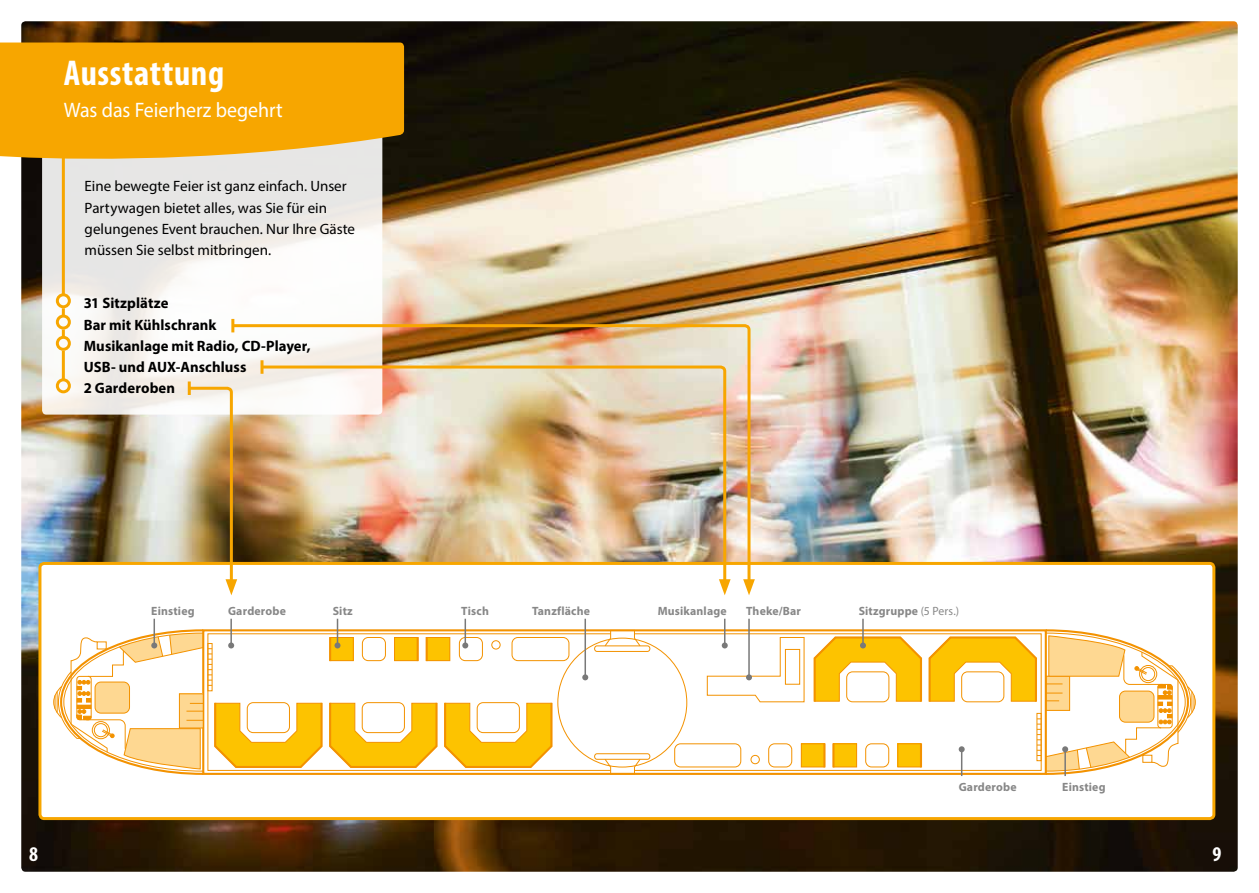
<style>
.page{position:relative;width:1259px;height:893px;background:#fff}
.page>*{position:absolute;margin:0;border:0;box-sizing:border-box;transform-origin:0 0}
.t1{font:700 condensed 36px "Myriad Pro";letter-spacing:.015em;color:#fff}
.t2{font:21px "Myriad Pro";color:#fff;scale:.95 1}
.t3{font:700 condensed 21px "Myriad Pro";color:#fff}
.t4{font:15px/21.3px "Myriad Pro";color:#000}
.t5{font:700 15px/21.3px "Myriad Pro";letter-spacing:.005em;color:#000}
.t6{font:700 12px "Myriad Pro";letter-spacing:.015em;color:#878787}
.s1{font-weight:400}
</style>
<div class="page">
<img style="left:21px;top:21px;width:1216px;height:851px">
<div style="left:40px;top:563px;width:1174px;height:256px;background:#fff;border-radius:4px"></div>
<svg style="left:604px;top:632px;width:37px;height:13px"></svg>
<div style="left:594px;top:645px;width:56px;height:7px;border:1px solid #f39200;border-radius:3px"></div>
<svg style="left:604px;top:760px;width:37px;height:12px"></svg>
<div style="left:594px;top:753px;width:56px;height:7px;border:1px solid #f39200;border-radius:3px"></div>
<div style="left:511px;top:637px;width:58px;height:24px;border:1px solid #f39200;border-radius:6px"></div>
<div style="left:768px;top:743px;width:24px;height:24px;border:1px solid #f39200;border-radius:6px"></div>
<div style="left:674px;top:743px;width:67px;height:24px;border:1px solid #f39200;border-radius:6px"></div>
<div style="left:801px;top:744px;width:23px;height:23px;background:#fdc300"></div>
<div style="left:801px;top:743px;width:24px;height:24px;border:1px solid #f39200"></div>
<div style="left:750px;top:755px;width:10px;height:9px;border:1px solid #f39200;border-radius:50%"></div>
<div style="left:38px;top:562px;width:1177px;height:258px;border:3px solid #f7a600;border-radius:4px"></div>
<svg style="left:42px;top:67px;width:340px;height:348px"></svg>
<svg style="left:0;top:43px;width:404px;height:122px;background:#f2a914"></svg>
<hr style="left:62px;top:149px;width:3px;height:146px;background:#f7a600">
<div style="left:56px;top:293px;width:15px;height:15px;border:3px solid #f7a600;border-radius:50%"></div>
<hr style="left:62px;top:351px;width:3px;height:29px;background:#f7a600">
<div style="left:56px;top:378px;width:15px;height:15px;border:3px solid #f7a600;border-radius:50%"></div>
<svg style="left:62px;top:330px;width:3px;height:6px"></svg>
<div style="left:56px;top:336px;width:15px;height:15px;border:3px solid #f7a600;border-radius:50%"></div>
<svg style="left:62px;top:308px;width:3px;height:7px"></svg>
<div style="left:56px;top:315px;width:15px;height:15px;border:3px solid #f7a600;border-radius:50%"></div>
<svg style="left:722px;top:588px;width:6px;height:7px"></svg>
<img style="left:230px;top:323px;width:522px;height:265px">
<svg style="left:231px;top:319px;width:3px;height:13px"></svg>
<svg style="left:743px;top:579px;width:12px;height:16px"></svg>
<hr style="left:188px;top:381px;width:3px;height:14px;background:#f7a600">
<svg style="left:186px;top:385px;width:51px;height:210px"></svg>
<svg style="left:53px;top:619px;width:500px;height:156px"></svg>
<hr style="left:584px;top:619px;width:2px;height:58px;background:#797979">
<svg style="left:582px;top:674px;width:6px;height:6px"></svg>
<svg style="left:706px;top:619px;width:99px;height:84px"></svg>
<svg style="left:812px;top:619px;width:384px;height:157px"></svg>
<h1 class="t1" style="left:64px;top:51px;width:162px">Ausstattung</h1>
<h2 class="t2" style="left:64px;top:97px;width:232px">Was das Feierherz begehrt</h2>
<p class="t4" style="left:85px;top:175px;width:272px">Eine bewegte Feier ist ganz einfach. Unser Partywagen bietet alles, was Sie für ein gelungenes Event brauchen. Nur Ihre Gäste müssen Sie selbst mitbringen.</p>
<p class="t5" style="left:84px;top:292px;width:228px">31 Sitzplätze<br>Bar mit Kühlschrank<br>Musikanlage mit Radio, CD-Player,<br>USB- und AUX-Anschluss<br>2 Garderoben</p>
<p class="t6" style="left:151px;top:603px;width:45px">Einstieg</p>
<p class="t6" style="left:228px;top:603px;width:59px">Garderobe</p>
<p class="t6" style="left:333px;top:603px;width:21px">Sitz</p>
<p class="t6" style="left:461px;top:603px;width:29px">Tisch</p>
<p class="t6" style="left:532px;top:603px;width:59px">Tanzfläche</p>
<p class="t6" style="left:658px;top:603px;width:70px">Musikanlage</p>
<p class="t6" style="left:746px;top:603px;width:56px">Theke/Bar</p>
<p class="t6" style="left:858px;top:603px;width:102px">Sitzgruppe <span class="s1">(5 Pers.)</span></p>
<p class="t6" style="left:958px;top:779px;width:59px">Garderobe</p>
<p class="t6" style="left:1062px;top:779px;width:45px">Einstieg</p>
<h2 class="t3" style="left:29px;top:841px;width:10px">8</h2>
<h2 class="t3" style="left:1212px;top:841px;width:10px">9</h2>
</div>
